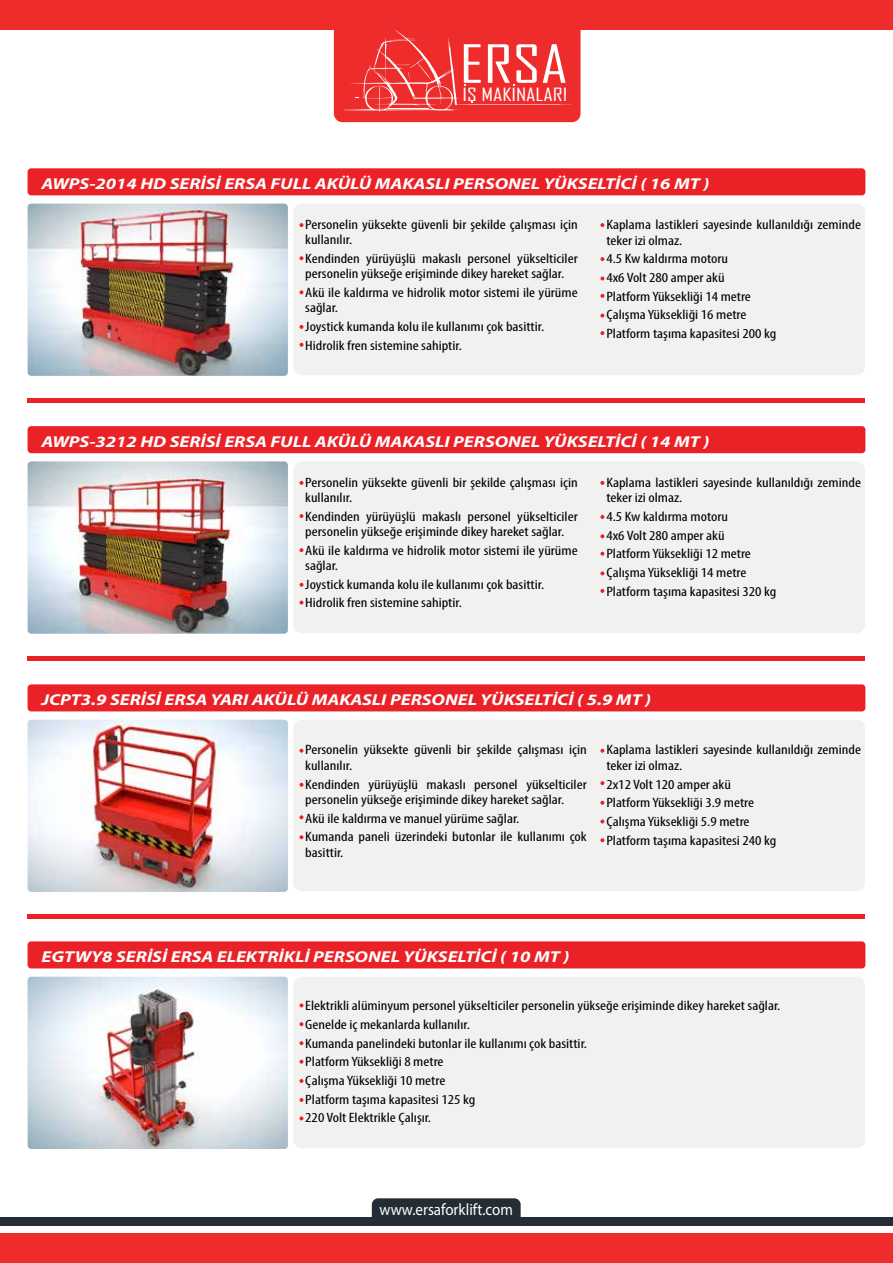
<style>
.page{position:relative;width:893px;height:1263px;background:#fff}
.page>*{position:absolute;margin:0;border:0;box-sizing:border-box;transform-origin:0 0}
.t1{font:50.55px "Agency FB";color:#fff;scale:1.33 1}
.t2{font:17.4px "Agency FB";color:#fff;scale:1.33 1}
.t3{font:16.5px "Myriad Pro";color:#fff;scale:.91 1}
.t4{font:italic 700 15.75px "Myriad Pro";color:#fff;scale:1.21 1}
.t5{font:condensed 13.65px/18.8px "Myriad Pro";color:#000;scale:1.21 1}
</style>
<div class="page">
<svg style="left:334px;top:30px;width:246px;height:92px;background:#ee3736"></svg>
<div style="left:0;top:0;width:893px;height:30px;background:#ee2c2b"></div>
<div style="left:0;top:1233px;width:893px;height:30px;background:#ee2c2b"></div>
<div style="left:0;top:1217px;width:893px;height:9px;background:#242c35"></div>
<div style="left:372px;top:1198px;width:149px;height:19px;background:#242c35"></div>
<hr style="left:28px;top:399px;width:837px;height:4px;background:#ea2127">
<hr style="left:28px;top:656px;width:837px;height:4px;background:#ea2127">
<div style="left:28px;top:914px;width:837px;height:5px;background:#ea2127"></div>
<div style="left:293px;top:204px;width:572px;height:171px;background:#f1f1f2;border-radius:9px"></div>
<div style="left:28px;top:168px;width:837px;height:27px;background:#ea2127;border-radius:4px"></div>
<img style="left:28px;top:204px;width:260px;height:172px">
<svg style="left:299px;top:223px;width:4px;height:4px"></svg>
<svg style="left:600px;top:223px;width:4px;height:4px"></svg>
<svg style="left:600px;top:257px;width:4px;height:4px"></svg>
<svg style="left:600px;top:276px;width:4px;height:4px"></svg>
<svg style="left:600px;top:294px;width:4px;height:4px"></svg>
<svg style="left:600px;top:314px;width:4px;height:4px"></svg>
<svg style="left:600px;top:331px;width:4px;height:4px"></svg>
<svg style="left:299px;top:256px;width:4px;height:4px"></svg>
<svg style="left:299px;top:290px;width:4px;height:4px"></svg>
<svg style="left:299px;top:325px;width:4px;height:4px"></svg>
<svg style="left:299px;top:343px;width:4px;height:4px"></svg>
<div style="left:293px;top:461px;width:572px;height:172px;background:#f1f1f2;border-radius:9px"></div>
<div style="left:28px;top:426px;width:837px;height:27px;background:#ea2127;border-radius:4px"></div>
<img style="left:28px;top:461px;width:260px;height:173px">
<div style="left:293px;top:720px;width:572px;height:171px;background:#f1f1f2;border-radius:9px"></div>
<div style="left:28px;top:684px;width:837px;height:27px;background:#ea2127;border-radius:4px"></div>
<img style="left:28px;top:720px;width:260px;height:172px">
<svg style="left:299px;top:749px;width:4px;height:4px"></svg>
<svg style="left:299px;top:783px;width:4px;height:4px"></svg>
<svg style="left:299px;top:815px;width:4px;height:4px"></svg>
<svg style="left:299px;top:835px;width:4px;height:4px"></svg>
<svg style="left:600px;top:749px;width:4px;height:4px"></svg>
<svg style="left:600px;top:781px;width:4px;height:4px"></svg>
<svg style="left:600px;top:801px;width:4px;height:4px"></svg>
<svg style="left:600px;top:819px;width:4px;height:4px"></svg>
<svg style="left:600px;top:838px;width:4px;height:4px"></svg>
<div style="left:293px;top:977px;width:572px;height:171px;background:#f1f1f2;border-radius:9px"></div>
<div style="left:28px;top:941px;width:837px;height:27px;background:#ea2127;border-radius:4px"></div>
<img style="left:28px;top:977px;width:260px;height:172px">
<svg style="left:299px;top:1003px;width:4px;height:4px"></svg>
<svg style="left:299px;top:1022px;width:4px;height:4px"></svg>
<svg style="left:299px;top:1041px;width:4px;height:4px"></svg>
<svg style="left:299px;top:1060px;width:4px;height:4px"></svg>
<svg style="left:299px;top:1079px;width:4px;height:4px"></svg>
<svg style="left:299px;top:1098px;width:4px;height:4px"></svg>
<svg style="left:299px;top:1116px;width:4px;height:4px"></svg>
<svg style="left:299px;top:481px;width:4px;height:4px"></svg>
<svg style="left:600px;top:481px;width:4px;height:4px"></svg>
<svg style="left:600px;top:515px;width:4px;height:4px"></svg>
<svg style="left:600px;top:534px;width:4px;height:4px"></svg>
<svg style="left:600px;top:552px;width:4px;height:4px"></svg>
<svg style="left:600px;top:571px;width:4px;height:4px"></svg>
<svg style="left:600px;top:589px;width:4px;height:4px"></svg>
<svg style="left:299px;top:514px;width:4px;height:4px"></svg>
<svg style="left:299px;top:548px;width:4px;height:4px"></svg>
<svg style="left:299px;top:583px;width:4px;height:4px"></svg>
<svg style="left:299px;top:601px;width:4px;height:3px"></svg>
<h1 class="t1" style="left:460px;top:33px;width:83px">ERSA</h1>
<p class="t2" style="left:462px;top:84px;width:80px">IS MAKINALARI</p>
<p class="t4" style="left:41px;top:173px;width:553px">AWPS-2014 HD SERİSİ ERSA FULL AKÜLÜ MAKASLI PERSONEL YÜKSELTİCİ ( 16 MT )</p>
<p class="t5" style="left:305px;top:216px;width:227px;line-height:15.3px">Personelin yüksekte güvenli bir şekilde çalışması için kullanılır.</p>
<p class="t5" style="left:305px;top:251px;width:227px;line-height:15.3px">Kendinden yürüyüşlü makaslı personel yükselticiler personelin yükseğe erişiminde dikey hareket sağlar.</p>
<p class="t5" style="left:305px;top:285px;width:227px;line-height:15.3px">Akü ile kaldırma ve hidrolik motor sistemi ile yürüme sağlar.</p>
<p class="t5" style="left:305px;top:317px;width:199px">Joystick kumanda kolu ile kullanımı çok basittir.<br>Hidrolik fren sistemine sahiptir.</p>
<p class="t5" style="left:606px;top:216px;width:212px;line-height:15.8px">Kaplama lastikleri sayesinde kullanıldığı zeminde teker izi olmaz.</p>
<p class="t5" style="left:606px;top:249px;width:142px">4.5 Kw kaldırma motoru<br>4x6 Volt 280 amper akü<br>Platform Yüksekliği 14 metre<br>Çalışma Yüksekliği 16 metre<br>Platform taşıma kapasitesi 200 kg</p>
<p class="t4" style="left:41px;top:431px;width:553px">AWPS-3212 HD SERİSİ ERSA FULL AKÜLÜ MAKASLI PERSONEL YÜKSELTİCİ ( 14 MT )</p>
<p class="t5" style="left:305px;top:474px;width:227px;line-height:15.3px">Personelin yüksekte güvenli bir şekilde çalışması için kullanılır.</p>
<p class="t5" style="left:305px;top:508px;width:227px;line-height:15.3px">Kendinden yürüyüşlü makaslı personel yükselticiler personelin yükseğe erişiminde dikey hareket sağlar.</p>
<p class="t5" style="left:305px;top:542px;width:227px;line-height:15.3px">Akü ile kaldırma ve hidrolik motor sistemi ile yürüme sağlar.</p>
<p class="t5" style="left:305px;top:575px;width:199px">Joystick kumanda kolu ile kullanımı çok basittir.<br>Hidrolik fren sistemine sahiptir.</p>
<p class="t5" style="left:606px;top:474px;width:212px;line-height:15.8px">Kaplama lastikleri sayesinde kullanıldığı zeminde teker izi olmaz.</p>
<p class="t5" style="left:606px;top:507px;width:142px">4.5 Kw kaldırma motoru<br>4x6 Volt 280 amper akü<br>Platform Yüksekliği 12 metre<br>Çalışma Yüksekliği 14 metre<br>Platform taşıma kapasitesi 320 kg</p>
<p class="t4" style="left:41px;top:689px;width:505px">JCPT3.9 SERİSİ ERSA YARI AKÜLÜ MAKASLI PERSONEL YÜKSELTİCİ ( 5.9 MT )</p>
<p class="t5" style="left:305px;top:742px;width:234px;line-height:15.3px">Personelin yüksekte güvenli bir şekilde çalışması için kullanılır.</p>
<p class="t5" style="left:305px;top:776px;width:234px;line-height:15.3px">Kendinden yürüyüşlü makaslı personel yükselticiler personelin yükseğe erişiminde dikey hareket sağlar.</p>
<p class="t5" style="left:305px;top:808px;width:234px">Akü ile kaldırma ve manuel yürüme sağlar.<br>Kumanda paneli üzerindeki butonlar ile kullanımı çok</p>
<p class="t5" style="left:305px;top:842px;width:33px">basittir.</p>
<p class="t5" style="left:606px;top:742px;width:212px;line-height:15.3px">Kaplama lastikleri sayesinde kullanıldığı zeminde teker izi olmaz.</p>
<p class="t5" style="left:606px;top:774px;width:142px">2x12 Volt 120 amper akü<br>Platform Yüksekliği 3.9 metre<br>Çalışma Yüksekliği 5.9 metre<br>Platform taşıma kapasitesi 240 kg</p>
<p class="t4" style="left:41px;top:946px;width:438px">EGTWY8 SERİSİ ERSA ELEKTRİKLİ PERSONEL YÜKSELTİCİ ( 10 MT )</p>
<p class="t5" style="left:305px;top:996px;width:394px">Elektrikli alüminyum personel yükselticiler personelin yükseğe erişiminde dikey hareket sağlar.<br>Genelde iç mekanlarda kullanılır.<br>Kumanda panelindeki butonlar ile kullanımı çok basittir.<br>Platform Yüksekliği 8 metre<br>Çalışma Yüksekliği 10 metre<br>Platform taşıma kapasitesi 125 kg<br>220 Volt Elektrikle Çalışır.</p>
<p class="t3" style="left:379px;top:1199px;width:148px">www.ersaforklift.com</p>
</div>
